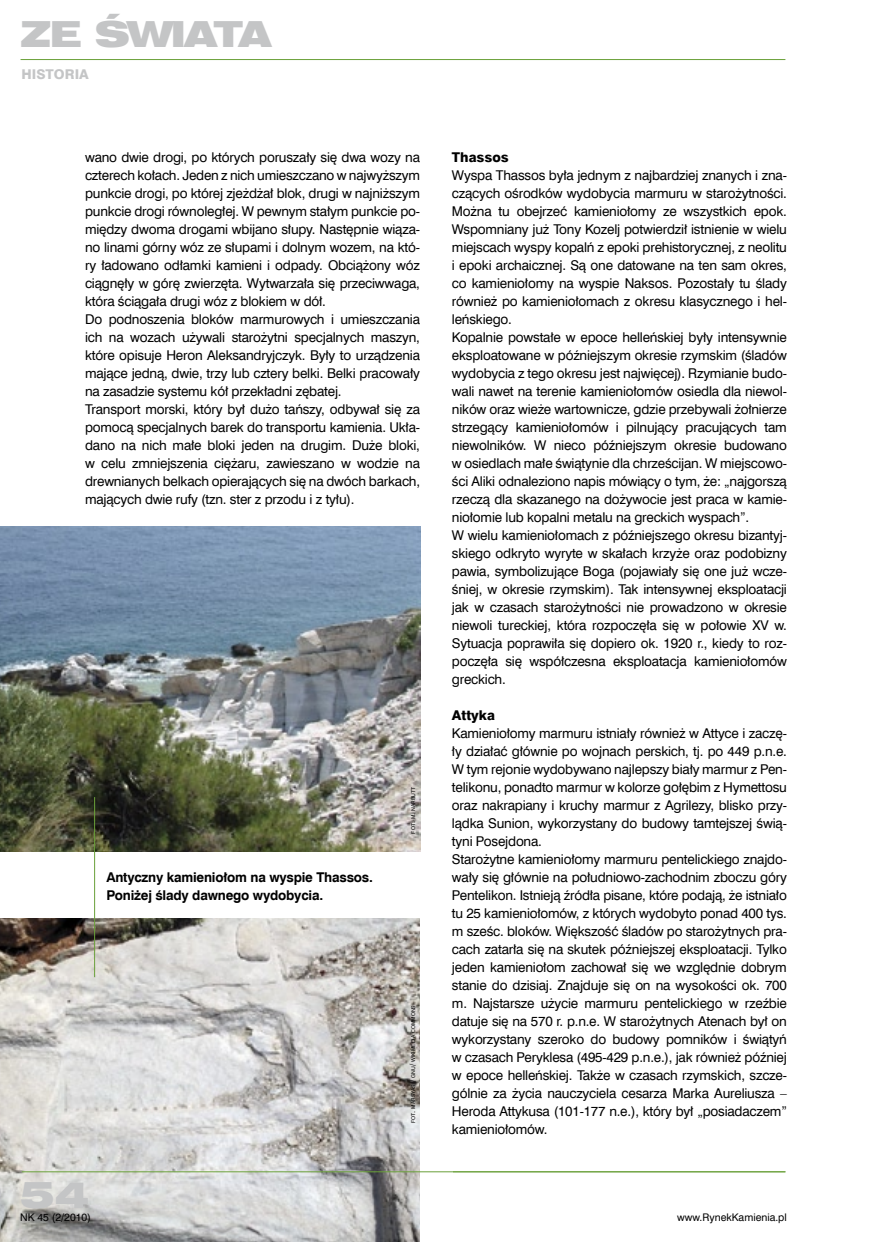
<style>
.page{position:relative;width:872px;height:1242px;background:#fff}
.page>*{position:absolute;margin:0;border:0;box-sizing:border-box;transform-origin:0 0}
.t1{font:36px "Swis 721 Blk Ex EU";letter-spacing:-.05em;color:#c4c5c6}
.t2{font:13.5px/18px "Swis 721 EU";letter-spacing:-.015em;color:#000}
.t3{font:700 13.5px/18px "Swis 721 EU";letter-spacing:-.015em;color:#000}
.t4{font:13.5px "Swis 721 Hv EU";color:#000}
.t5{font:13.5px "Swis 721 Hv EU";color:#c4c5c6}
.t6{font:10.5px "Swis 721 EU";color:#000}
.t7{font:5.25px "Swis 721 EU";color:#000}
.s1{font-size:7.5px}
</style>
<div class="page">
<hr style="left:22px;top:1171px;width:763px;height:1px;background:#6aa039">
<hr style="left:21px;top:59px;width:764px;height:1px;background:#6aa039">
<img style="left:0;top:918px;width:420px;height:324px">
<img style="left:0;top:527px;width:420px;height:324px">
<hr style="left:22px;top:1171px;width:398px;height:1px;background:#6aa039">
<hr style="left:94px;top:797px;width:1px;height:180px;background:#6aa039">
<h1 class="t1" style="left:21px;top:13px;width:252px">ZE ŚWIATA</h1>
<p class="t5" style="left:22px;top:66px;width:69px">historia</p>
<p class="t2" style="left:85px;top:149px;width:336px">wano dwie drogi, po których poruszały się dwa wozy na czterech kołach. Jeden z nich umieszczano w najwyższym punkcie drogi, po której zjeżdżał blok, drugi w najniższym punkcie drogi równoległej. W pewnym stałym punkcie po&shy;między dwoma drogami wbijano słupy. Następnie wiąza&shy;no linami górny wóz ze słupami i dolnym wozem, na któ&shy;ry ładowano odłamki kamieni i odpady. Obciążony wóz ciągnęły w górę zwierzęta. Wytwarzała się przeciwwaga, która ściągała drugi wóz z blokiem w dół.<br>Do podnoszenia bloków marmurowych i umieszczania ich na wozach używali starożytni specjalnych maszyn, które opisuje Heron Aleksandryjczyk. Były to urządzenia mające jedną, dwie, trzy lub cztery belki. Belki pracowały na zasadzie systemu kół przekładni zębatej.<br>Transport morski, który był dużo tańszy, odbywał się za pomocą specjalnych barek do transportu kamienia. Ukła&shy;dano na nich małe bloki jeden na drugim. Duże bloki, w celu zmniejszenia ciężaru, zawieszano w wodzie na drewnianych belkach opierających się na dwóch barkach, mających dwie rufy (tzn. ster z przodu i z tyłu).</p>
<p class="t3" style="left:106px;top:869px;width:268px">Antyczny kamieniołom na wyspie Thassos.<br>Poniżej ślady dawnego wydobycia.</p>
<p class="t7" style="left:410px;top:833px;width:48px;rotate:-90deg">fot<span class="s1">.</span> m<span class="s1">.</span> narbutt</p>
<h1 class="t1" style="left:20px;top:1173px;width:70px">54</h1>
<p class="t6" style="left:20px;top:1210px;width:72px">NK 45 (2/2010)</p>
<p class="t7" style="left:410px;top:1123px;width:119px;rotate:-90deg">fot<span class="s1">.</span> marsyas <span class="s1">/</span> gnu<span class="s1">/</span> wikimedia commons</p>
<p class="t4" style="left:452px;top:149px;width:58px">Thassos</p>
<p class="t2" style="left:452px;top:167px;width:336px">Wyspa Thassos była jednym z najbardziej znanych i zna&shy;czących ośrodków wydobycia marmuru w starożytności.<br>Można tu obejrzeć kamieniołomy ze wszystkich epok.<br>Wspomniany już Tony Kozelj potwierdził istnienie w wielu miejscach wyspy kopalń z epoki prehistorycznej, z neolitu i epoki archaicznej. Są one datowane na ten sam okres, co kamieniołomy na wyspie Naksos. Pozostały tu ślady również po kamieniołomach z okresu klasycznego i hel&shy;leńskiego.<br>Kopalnie powstałe w epoce helleńskiej były intensywnie eksploatowane w późniejszym okresie rzymskim (śladów wydobycia z tego okresu jest najwięcej). Rzymianie budo&shy;wali nawet na terenie kamieniołomów osiedla dla niewol&shy;ników oraz wieże wartownicze, gdzie przebywali żołnierze strzegący kamieniołomów i pilnujący pracujących tam niewolników. W nieco późniejszym okresie budowano w osiedlach małe świątynie dla chrześcijan. W miejscowo&shy;ści Aliki odnaleziono napis mówiący o tym, że: „najgorszą rzeczą dla skazanego na dożywocie jest praca w kamie&shy;niołomie lub kopalni metalu na greckich wyspach”.<br>W wielu kamieniołomach z późniejszego okresu bizantyj&shy;skiego odkryto wyryte w skałach krzyże oraz podobizny pawia, symbolizujące Boga (pojawiały się one już wcze&shy;śniej, w okresie rzymskim). Tak intensywnej eksploatacji jak w czasach starożytności nie prowadzono w okresie niewoli tureckiej, która rozpoczęła się w połowie XV w.<br>Sytuacja poprawiła się dopiero ok. 1920 r., kiedy to roz&shy;poczęła się współczesna eksploatacja kamieniołomów greckich.</p>
<p class="t4" style="left:452px;top:707px;width:44px">Attyka</p>
<p class="t2" style="left:452px;top:725px;width:336px">Kamieniołomy marmuru istniały również w Attyce i zaczę&shy;ły działać głównie po wojnach perskich, tj. po 449 p.n.e.<br>W tym rejonie wydobywano najlepszy biały marmur z Pen&shy;telikonu, ponadto marmur w kolorze gołębim z Hymettosu oraz nakrapiany i kruchy marmur z Agrilezy, blisko przy&shy;lądka Sunion, wykorzystany do budowy tamtejszej świą&shy;tyni Posejdona.<br>Starożytne kamieniołomy marmuru pentelickiego znajdo&shy;wały się głównie na południowo-zachodnim zboczu góry Pentelikon. Istnieją źródła pisane, które podają, że istniało tu 25 kamieniołomów, z których wydobyto ponad 400 tys. m sześc. bloków. Większość śladów po starożytnych pra&shy;cach zatarła się na skutek późniejszej eksploatacji. Tylko jeden kamieniołom zachował się we względnie dobrym stanie do dzisiaj. Znajduje się on na wysokości ok. 700 m. Najstarsze użycie marmuru pentelickiego w rzeźbie datuje się na 570 r. p.n.e. W starożytnych Atenach był on wykorzystany szeroko do budowy pomników i świątyń w czasach Peryklesa (495-429 p.n.e.), jak również później w epoce helleńskiej. Także w czasach rzymskich, szcze&shy;gólnie za życia nauczyciela cesarza Marka Aureliusza – Heroda Attykusa (101-177 n.e.), który był „posiadaczem” kamieniołomów.</p>
<p class="t6" style="left:677px;top:1210px;width:111px">www.RynekKamienia.pl</p>
</div>
